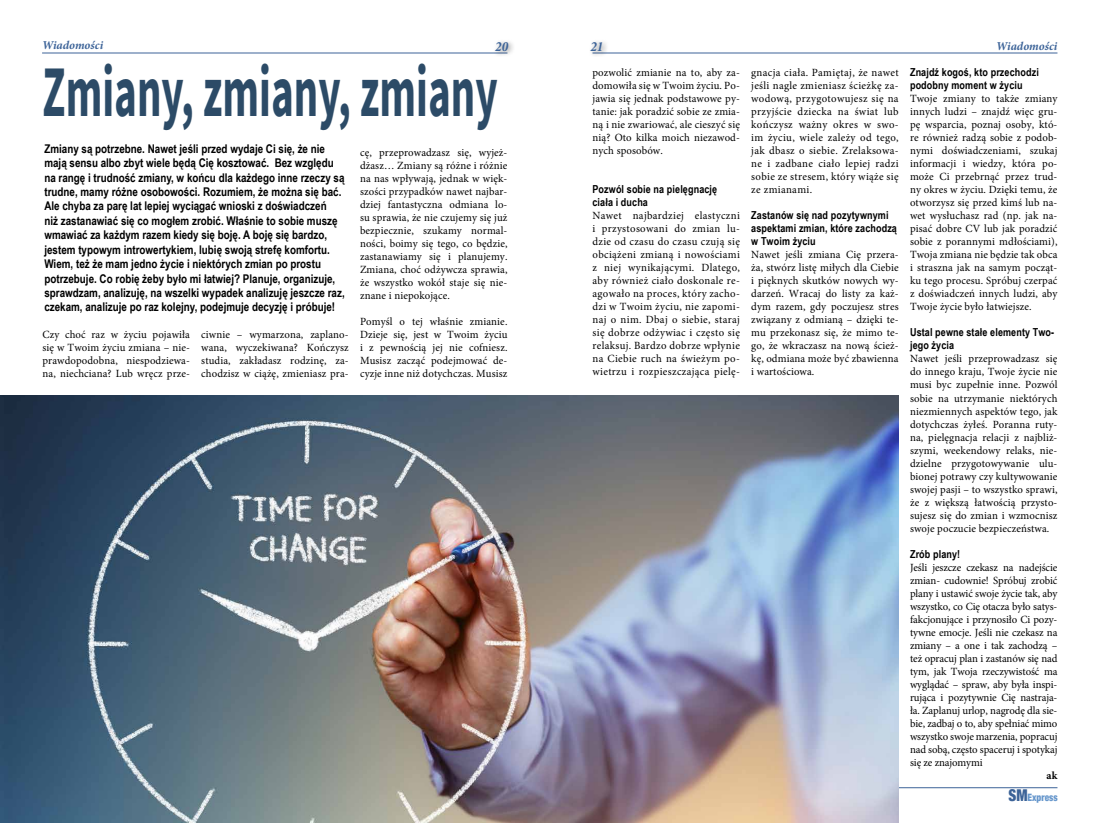
<style>
.page{position:relative;width:1100px;height:823px;background:#fff}
.page>*{position:absolute;margin:0;border:0;box-sizing:border-box;transform-origin:0 0}
.t1{font:700 72.7px "Source Sans Pro";color:#2c4b67;scale:.59 1}
.t2{font:italic 700 condensed 14px "Minion Pro";color:#3c6398}
.t3{font:700 12px/14.4px "Arial Narrow";color:#000}
.t4{font:italic 700 12px "Minion Pro";letter-spacing:.005em;color:#3c6398}
.t5{font:11px/13px "Minion Pro";letter-spacing:.01em;color:#000;text-align:justify}
.t6{font:700 11px/13px "Arial Narrow";letter-spacing:.01em;color:#000}
.t7{font:700 11px "Minion Pro";color:#000}
.t8{font:900 condensed 10.2px "Helvetica Neue";color:#6797cc;scale:.91 1}
.s1{font-size:16.3px;color:#3c6398}
</style>
<div class="page">
<hr style="left:42px;top:52px;width:465px;height:1px;background:#3c6398">
<hr style="left:592px;top:52px;width:465px;height:1px;background:#3c6398">
<hr style="left:592px;top:786px;width:465px;height:1px;background:#3c6398">
<div style="left:588px;top:38px;width:21px;height:20px;background:#000;opacity:.5"></div>
<div style="left:492px;top:38px;width:24px;height:20px;background:#000;opacity:.5"></div>
<img style="left:0;top:395px;width:899px;height:427px">
<p class="t4" style="left:42px;top:37px;width:63px">Wiadomości</p>
<p class="t4" style="left:996px;top:37px;width:63px">Wiadomości</p>
<p class="t2" style="left:495px;top:36px;width:14px">20</p>
<p class="t2" style="left:590px;top:36px;width:14px">21</p>
<h1 class="t1" style="left:43px;top:45px;width:773px">Zmiany, zmiany, zmiany</h1>
<p class="t3" style="left:44px;top:141px;width:302px">Zmiany są potrzebne. Nawet jeśli przed wydaje Ci się, że nie mają sensu albo zbyt wiele będą Cię kosztować. Bez względu na rangę i trudność zmiany, w końcu dla każdego inne rzeczy są trudne, mamy różne osobowości. Rozumiem, że można się bać.<br>Ale chyba za parę lat lepiej wyciągać wnioski z doświadczeń<br>niż zastanawiać się co mogłem zrobić. Właśnie to sobie muszę wmawiać za każdym razem kiedy się boję. A boję się bardzo, jestem typowym introwertykiem, lubię swoją strefę komfortu.<br>Wiem, też że mam jedno życie i niektórych zmian po prostu potrzebuje. Co robię żeby było mi łatwiej? Planuje, organizuje, sprawdzam, analizuję, na wszelki wypadek analizuję jeszcze raz, czekam, analizuje po raz kolejny, podejmuje decyzję i próbuje!</p>
<p class="t5" style="left:43px;top:328px;width:149px">Czy choć raz w życiu pojawiła się w Twoim życiu zmiana – nie&shy;prawdopodobna, niespodziewa&shy;na, niechciana? Lub wręcz prze-</p>
<p class="t5" style="left:201px;top:328px;width:149px">ciwnie – wymarzona, zaplano&shy;wana, wyczekiwana? Kończysz studia, zakładasz rodzinę, za&shy;chodzisz w ciążę, zmieniasz pra-</p>
<p class="t5" style="left:360px;top:145px;width:149px">cę, przeprowadzasz się, wyjeż&shy;dżasz… Zmiany są różne i różnie na nas wpływają, jednak w więk&shy;szości przypadków nawet najbar&shy;dziej fantastyczna odmiana lo&shy;su sprawia, że nie czujemy się już bezpiecznie, szukamy normal&shy;ności, boimy się tego, co będzie, zastanawiamy się i planujemy.<br>Zmiana, choć odżywcza sprawia, że wszystko wokół staje się nie&shy;znane i niepokojące.</p>
<p class="t5" style="left:360px;top:314px;width:149px">Pomyśl o tej właśnie zmianie.<br>Dzieje się, jest w Twoim życiu i z pewnością jej nie cofniesz.<br>Musisz zacząć podejmować de&shy;cyzje inne niż dotychczas. Musisz</p>
<p class="t5" style="left:592px;top:66px;width:149px">pozwolić zmianie na to, aby za&shy;domowiła się w Twoim życiu. Po&shy;jawia się jednak podstawowe py&shy;tanie: jak poradzić sobie ze zmia&shy;ną i nie zwariować, ale cieszyć się nią? Oto kilka moich niezawod&shy;nych sposobów.</p>
<p class="t6" style="left:592px;top:182px;width:126px">Pozwól sobie na pielęgnację ciała i ducha</p>
<p class="t5" style="left:592px;top:209px;width:149px">Nawet najbardziej elastyczni i przystosowani do zmian lu&shy;dzie od czasu do czasu czują się obciążeni zmianą i nowościami z niej wynikającymi. Dlatego, aby również ciało doskonale re&shy;agowało na proces, który zacho&shy;dzi w Twoim życiu, nie zapomi&shy;naj o nim. Dbaj o siebie, staraj się dobrze odżywiac i często się relaksuj. Bardzo dobrze wpłynie na Ciebie ruch na świeżym po&shy;wietrzu i rozpieszczająca pielę-</p>
<p class="t5" style="left:751px;top:66px;width:149px">gnacja ciała. Pamiętaj, że nawet jeśli nagle zmieniasz ścieżkę za&shy;wodową, przygotowujesz się na przyjście dziecka na świat lub kończysz ważny okres w swo&shy;im życiu, wiele zależy od tego, jak dbasz o siebie. Zrelaksowa&shy;ne i zadbane ciało lepiej radzi sobie ze stresem, który wiąże się ze zmianami.</p>
<p class="t6" style="left:751px;top:208px;width:147px">Zastanów się nad pozytywnymi aspektami zmian, które zachodzą w Twoim życiu</p>
<p class="t5" style="left:751px;top:248px;width:149px">Nawet jeśli zmiana Cię przera&shy;ża, stwórz listę miłych dla Ciebie i pięknych skutków nowych wy&shy;darzeń. Wracaj do listy za każ&shy;dym razem, gdy poczujesz stres związany z odmianą – dzięki te&shy;mu przekonasz się, że mimo te&shy;go, że wkraczasz na nową ścież&shy;kę, odmiana może być zbawienna i wartościowa.</p>
<p class="t6" style="left:910px;top:65px;width:130px">Znajdź kogoś, kto przechodzi podobny moment w życiu</p>
<p class="t5" style="left:910px;top:92px;width:149px">Twoje zmiany to także zmiany innych ludzi – znajdź więc gru&shy;pę wsparcia, poznaj osoby, któ&shy;re również radzą sobie z podob&shy;nymi doświadczeniami, szukaj informacji i wiedzy, która po&shy;może Ci przebrnąć przez trud&shy;ny okres w życiu. Dzięki temu, że otworzysz się przed kimś lub na&shy;wet wysłuchasz rad (np. jak na&shy;pisać dobre CV lub jak poradzić sobie z porannymi mdłościami), Twoja zmiana nie będzie tak obca i straszna jak na samym począt&shy;ku tego procesu. Spróbuj czerpać z doświadczeń innych ludzi, aby Twoje życie było łatwiejsze.</p>
<p class="t6" style="left:910px;top:325px;width:146px">Ustal pewne stałe elementy Two&shy;jego życia</p>
<p class="t5" style="left:910px;top:352px;width:149px">Nawet jeśli przeprowadzasz się do innego kraju, Twoje życie nie musi byc zupełnie inne. Pozwól sobie na utrzymanie niektórych niezmiennych aspektów tego, jak dotychczas żyłeś. Poranna ruty&shy;na, pielęgnacja relacji z najbliż&shy;szymi, weekendowy relaks, nie&shy;dzielne przygotowywanie ulu&shy;bionej potrawy czy kultywowanie swojej pasji – to wszystko sprawi, że z większą łatwością przysto&shy;sujesz się do zmian i wzmocnisz swoje poczucie bezpieczeństwa.</p>
<p class="t6" style="left:910px;top:546px;width:52px">Zrób plany!</p>
<p class="t5" style="left:910px;top:560px;width:149px">Jeśli jeszcze czekasz na nadejście zmian- cudownie! Spróbuj zrobić plany i ustawić swoje życie tak, aby wszystko, co Cię otacza było satys&shy;fakcjonujące i przynosiło Ci pozy&shy;tywne emocje. Jeśli nie czekasz na zmiany – a one i tak zachodzą – też opracuj plan i zastanów się nad tym, jak Twoja rzeczywistość ma wyglądać – spraw, aby była inspi&shy;rująca i pozytywnie Cię nastraja&shy;ła. Zaplanuj urlop, nagrodę dla sie&shy;bie, zadbaj o to, aby spełniać mimo wszystko swoje marzenia, popracuj nad sobą, często spaceruj i spotykaj się ze znajomymi</p>
<p class="t7" style="left:1046px;top:767px;width:12px">ak</p>
<p class="t8" style="left:1008px;top:788px;width:55px"><span class="s1">S M</span> Express</p>
</div>
